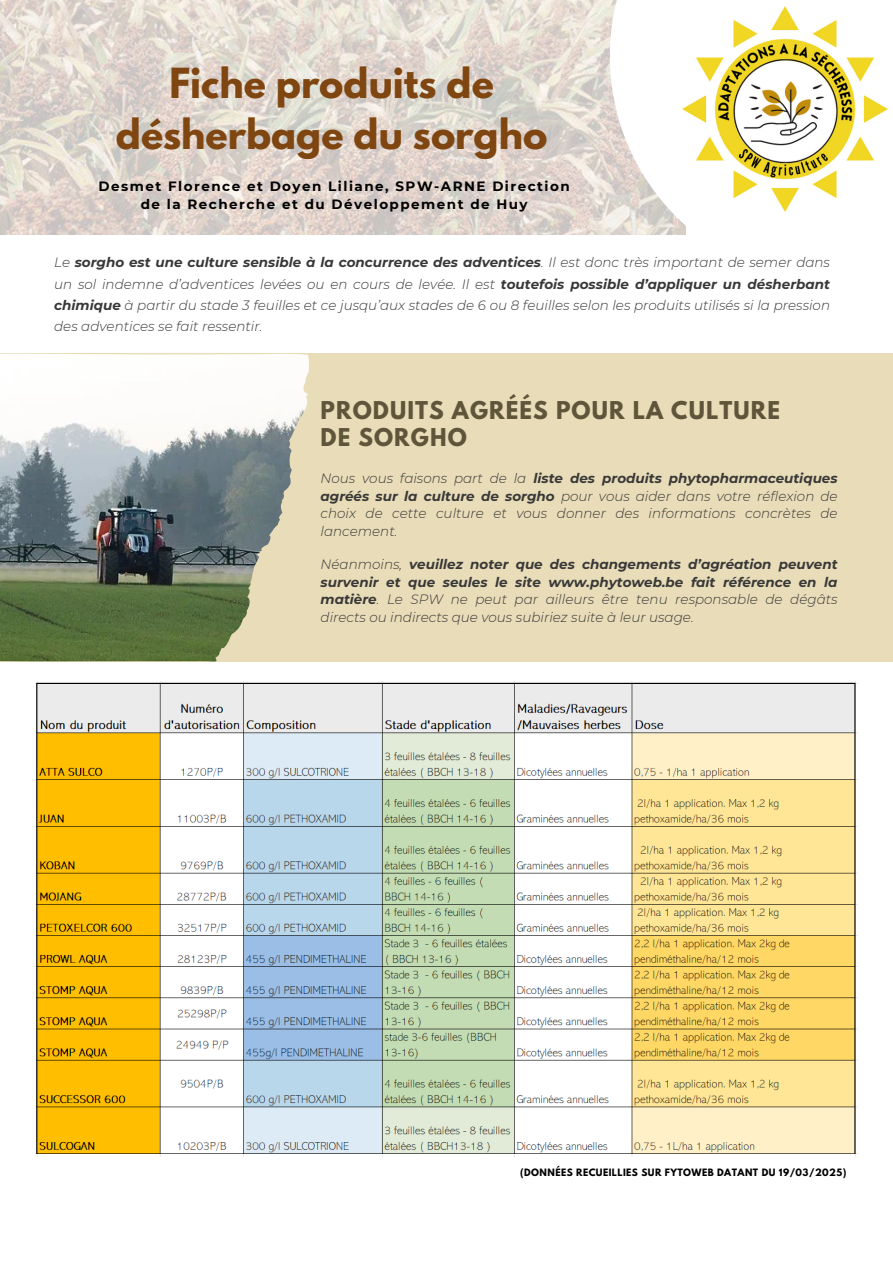
<style>
.page{position:relative;width:893px;height:1263px;background:#fff}
.page>*{position:absolute;margin:0;border:0;box-sizing:border-box;transform-origin:0 0}
.t1{font:700 36.75px/50.8px "League Spartan";color:#7f4611;text-align:center}
.t2{font:700 21.75px/26.4px "League Spartan";letter-spacing:.05em;color:#5e553a}
.t3{font:italic 300 13.5px/21.4px "Montserrat";color:#383838;text-align:justify}
.t4{font:italic 700 13.5px/17.4px "Montserrat";color:#383838;text-align:justify}
.t5{font:700 13.5px/17.4px "Montserrat";letter-spacing:.11em;color:#000;text-align:center}
.t6{font:700 9px "League Spartan";letter-spacing:.05em;color:#000}
.s1{font-weight:700}
.s2{font-weight:300}
</style>
<div class="page">
<img style="left:0;top:0;width:610px;height:234px">
<div style="left:0;top:354px;width:893px;height:308px;background:#e9dcb8"></div>
<img style="left:0;top:354px;width:309px;height:308px">
<img style="left:682px;top:6px;width:206px;height:206px">
<img style="left:36px;top:681px;width:821px;height:476px">
<h4 class="t1" style="left:116px;top:62px;width:433px">Fiche produits de désherbage du sorgho</h4>
<h4 class="t5" style="left:99px;top:178px;width:473px">Desmet Florence et Doyen Liliane, SPW-ARNE Direction de la Recherche et du Développement de Huy</h4>
<h1 class="t3" style="left:54px;top:252px;width:777px">Le <span class="s1">sorgho est une culture sensible à la concurrence des adventices</span>. Il est donc très important de semer dans un sol indemne d’adventices levées ou en cours de levée. Il est <span class="s1">toutefois possible d’appliquer un désherbant chimique</span> à partir du stade 3 feuilles et ce jusqu’aux stades de 6 ou 8 feuilles selon les produits utilisés si la pression des adventices se fait ressentir.</h1>
<p class="t2" style="left:320px;top:400px;width:461px">PRODUITS AGRÉÉS POUR LA CULTURE<br>DE SORGHO</p>
<h3 class="t3" style="left:320px;top:470px;width:518px;line-height:17.4px">Nous vous faisons part de la <span class="s1">liste des produits phytopharmaceutiques agréés sur la culture de sorgho</span> pour vous aider dans votre réflexion de choix de cette culture et vous donner des informations concrètes de lancement.</h3>
<p class="t4" style="left:320px;top:556px;width:518px"><span class="s2">Néanmoins,</span> veuillez noter que des changements d’agréation peuvent survenir et que seules le site www.phytoweb.be fait référence en la matière<span class="s2">. Le SPW ne peut par ailleurs être tenu responsable de dégâts directs ou indirects que vous subiriez suite à leur usage.</span></p>
<h2 class="t6" style="left:520px;top:1167px;width:328px">(DONNÉES RECUEILLIES SUR FYTOWEB DATANT DU 19/03/2025)</h2>
</div>
